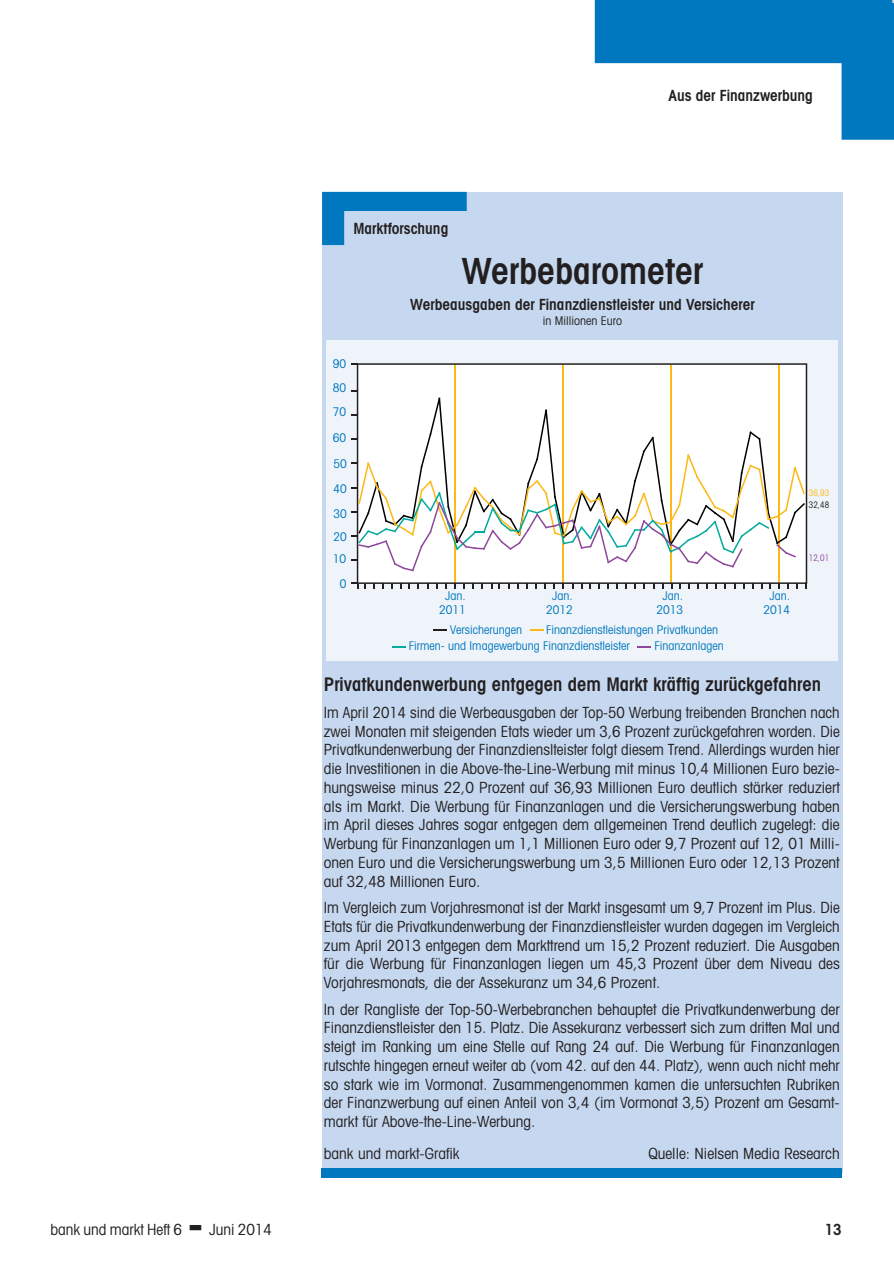
<style>
.page{position:relative;width:894px;height:1282px;background:#fff}
.page>*{position:absolute;margin:0;border:0;box-sizing:border-box;transform-origin:0 0}
.t1{font:600 condensed 36px "Avant Garde";color:#231f20}
.t2{font:600 condensed 18.75px "Avant Garde";color:#231f20}
.t3{font:condensed 15.3px/18.8px "Avant Garde";color:#231f20;text-align:justify}
.t4{font:600 condensed 15.3px "Avant Garde";color:#231f20}
.t5{font:condensed 12px/14.4px "Avant Garde";color:#0078c0;text-align:center}
.t6{font:condensed 12px "Avant Garde";color:#231f20}
.t7{font:condensed 9px "Avant Garde";color:#231f20;scale:.9 1}
.t8{font:condensed 9px "Avant Garde";color:#fcb814;scale:.9 1}
.t9{font:condensed 9px "Avant Garde";color:#8e479b;scale:.9 1}
</style>
<div class="page">
<div style="left:322px;top:192px;width:520px;height:980px;background:#c6d8ef"></div>
<div style="left:321px;top:1168px;width:520px;height:9px;background:#0078c0"></div>
<svg style="left:322px;top:192px;width:144px;height:53px"></svg>
<div style="left:326px;top:340px;width:511px;height:320px;background:#eff4fa"></div>
<svg style="left:352px;top:582px;width:6px;height:6px"></svg>
<svg style="left:357px;top:363px;width:450px;height:220px;fill:#fff"></svg>
<svg style="left:351px;top:397px;width:453px;height:174px"></svg>
<svg style="left:433px;top:629px;width:14px;height:2px"></svg>
<svg style="left:530px;top:629px;width:14px;height:2px"></svg>
<svg style="left:392px;top:646px;width:13px;height:1px"></svg>
<svg style="left:637px;top:646px;width:14px;height:1px"></svg>
<svg style="left:594px;top:0;width:300px;height:140px"></svg>
<p class="t4" style="left:353px;top:219px;width:96px">Marktforschung</p>
<p class="t4" style="left:668px;top:86px;width:146px">Aus der Finanzwerbung</p>
<p class="t5" style="left:333px;top:355px;width:15px">90</p>
<p class="t5" style="left:333px;top:380px;width:15px">80</p>
<p class="t5" style="left:333px;top:404px;width:15px">70</p>
<p class="t5" style="left:333px;top:430px;width:15px">60</p>
<p class="t5" style="left:333px;top:456px;width:15px">50</p>
<p class="t5" style="left:333px;top:480px;width:15px">40</p>
<p class="t5" style="left:333px;top:505px;width:15px">30</p>
<p class="t5" style="left:333px;top:528px;width:15px">20</p>
<p class="t5" style="left:333px;top:551px;width:15px">10</p>
<p class="t5" style="left:340px;top:576px;width:8px">0</p>
<h1 class="t1" style="left:461px;top:249px;width:243px">Werbebarometer</h1>
<p class="t4" style="left:410px;top:295px;width:346px">Werbeausgaben der Finanzdienstleister und Versicherer</p>
<p class="t6" style="left:542px;top:313px;width:81px">in Millionen Euro</p>
<p class="t5" style="left:439px;top:588px;width:28px">Jan.<br>2011</p>
<p class="t5" style="left:546px;top:588px;width:28px">Jan.<br>2012</p>
<p class="t5" style="left:656px;top:588px;width:28px">Jan.<br>2013</p>
<p class="t5" style="left:763px;top:588px;width:28px">Jan.<br>2014</p>
<p class="t5" style="left:409px;top:621px;width:310px;line-height:16px;text-align:left;text-indent:137px">Finanzdienstleistungen Privatkunden<br>Firmen- und Imagewerbung Finanzdienstleister</p>
<p class="t5" style="left:450px;top:621px;width:73px">Versicherungen</p>
<p class="t5" style="left:654px;top:637px;width:71px">Finanzanlagen</p>
<p class="t8" style="left:808px;top:487px;width:24px">36,93</p>
<p class="t7" style="left:808px;top:498px;width:24px">32,48</p>
<p class="t9" style="left:808px;top:552px;width:24px">12,01</p>
<p class="t2" style="left:324px;top:673px;width:498px">Privatkundenwerbung entgegen dem Markt kräftig zurückgefahren</p>
<p class="t3" style="left:324px;top:702px;width:517px">Im April 2014 sind die Werbeausgaben der Top-50 Werbung treibenden Branchen nach zwei Monaten mit steigenden Etats wieder um 3,6 Prozent zurückgefahren worden. Die Privatkundenwerbung der Finanzdienslteister folgt diesem Trend. Allerdings wurden hier die Investitionen in die Above-the-Line-Werbung mit minus 10,4 Millionen Euro bezie&shy;hungsweise minus 22,0 Prozent auf 36,93 Millionen Euro deutlich stärker reduziert als im Markt. Die Werbung für Finanzanlagen und die Versicherungswerbung haben im April dieses Jahres sogar entgegen dem allgemeinen Trend deutlich zugelegt: die Werbung für Finanzanlagen um 1,1 Millionen Euro oder 9,7 Prozent auf 12, 01 Milli&shy;onen Euro und die Versicherungswerbung um 3,5 Millionen Euro oder 12,13 Prozent auf 32,48 Millionen Euro.</p>
<p class="t3" style="left:324px;top:897px;width:517px">Im Vergleich zum Vorjahresmonat ist der Markt insgesamt um 9,7 Prozent im Plus. Die Etats für die Privatkundenwerbung der Finanzdienstleister wurden dagegen im Vergleich zum April 2013 entgegen dem Markttrend um 15,2 Prozent reduziert. Die Ausgaben für die Werbung für Finanzanlagen liegen um 45,3 Prozent über dem Niveau des Vorjahresmonats, die der Assekuranz um 34,6 Prozent.</p>
<p class="t3" style="left:324px;top:999px;width:517px">In der Rangliste der Top-50-Werbebranchen behauptet die Privatkundenwerbung der Finanzdienstleister den 15. Platz. Die Assekuranz verbessert sich zum dritten Mal und steigt im Ranking um eine Stelle auf Rang 24 auf. Die Werbung für Finanzanlagen rutschte hingegen erneut weiter ab (vom 42. auf den 44. Platz), wenn auch nicht mehr so stark wie im Vormonat. Zusammengenommen kamen die untersuchten Rubriken der Finanzwerbung auf einen Anteil von 3,4 (im Vormonat 3,5) Prozent am Gesamt&shy;markt für Above-the-Line-Werbung.</p>
<p class="t3" style="left:324px;top:1143px;width:137px">bank und markt-Grafik</p>
<p class="t3" style="left:648px;top:1143px;width:193px">Quelle: Nielsen Media Research</p>
<p class="t3" style="left:50px;top:1219px;width:133px">bank und markt Heft 6</p>
<p class="t3" style="left:209px;top:1219px;width:65px">Juni 2014</p>
<p class="t4" style="left:824px;top:1220px;width:19px">13</p>
</div>
